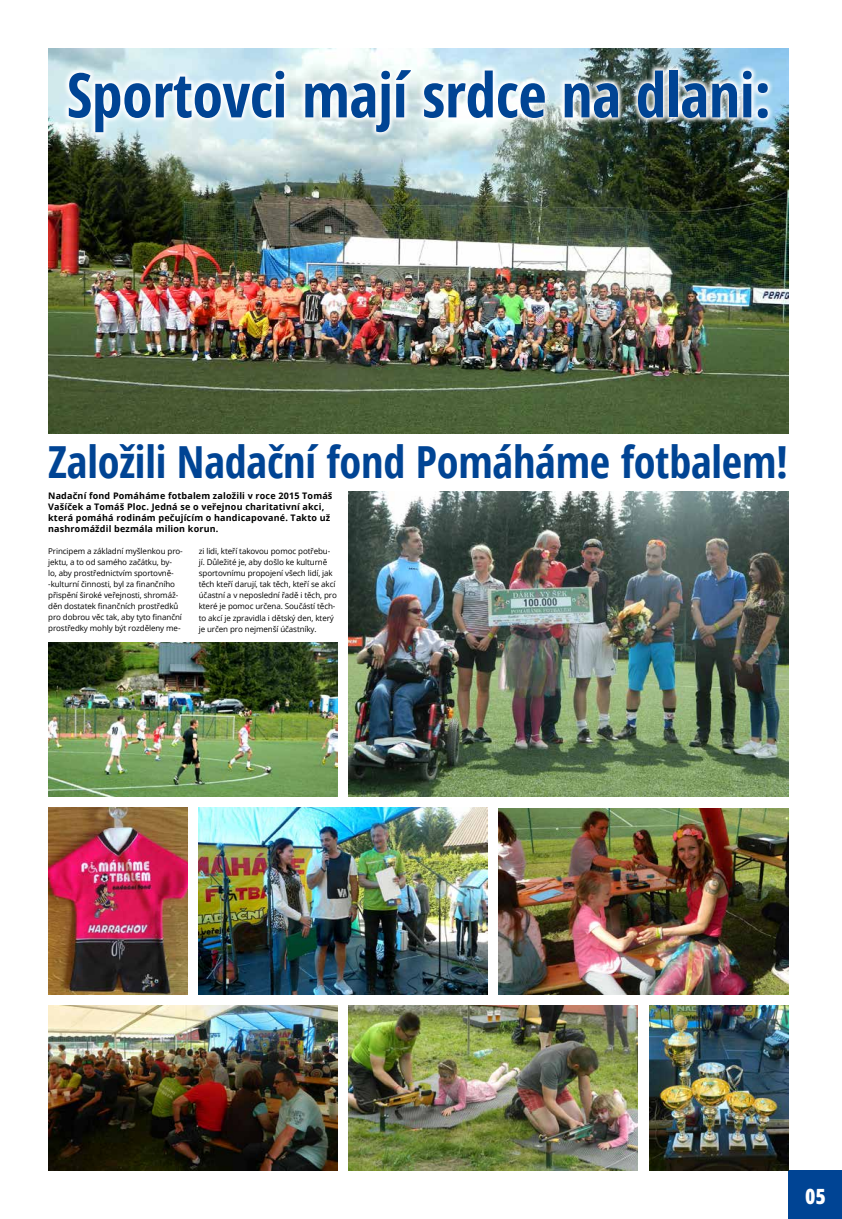
<style>
.page{position:relative;width:842px;height:1219px;background:#fff}
.page>*{position:absolute;margin:0;border:0;box-sizing:border-box;transform-origin:0 0}
.t1{font:700 condensed 61.7px "Open Sans";letter-spacing:-.005em;color:#004494}
.t2{font:700 condensed 44.2px "Open Sans";letter-spacing:-.005em;color:#004494}
.t3{font:800 21px "Open Sans Condensed";color:#fff}
.t4{font:700 9px/11px "Open Sans";letter-spacing:.02em;color:#000}
.t5{font:8px/11px "Open Sans";letter-spacing:-.01em;color:#000}
</style>
<div class="page">
<div style="left:788px;top:1171px;width:54px;height:48px;background:#004494"></div>
<img style="left:48px;top:48px;width:740px;height:385px">
<svg style="left:62px;top:64px;width:712px;height:75px"></svg>
<img style="left:48px;top:807px;width:139px;height:188px">
<img style="left:198px;top:807px;width:290px;height:188px">
<img style="left:649px;top:1006px;width:139px;height:165px">
<img style="left:349px;top:1006px;width:289px;height:165px">
<img style="left:499px;top:808px;width:289px;height:187px">
<img style="left:48px;top:1006px;width:289px;height:165px">
<img style="left:48px;top:642px;width:289px;height:154px">
<img style="left:349px;top:492px;width:439px;height:304px">
<h1 class="t1" style="left:67px;top:52px;width:706px">Sportovci mají srdce na dlani:</h1>
<h2 class="t2" style="left:48px;top:431px;width:741px">Založili Nadační fond Pomáháme fotbalem!</h2>
<p class="t4" style="left:48px;top:490px;width:286px">Nadační fond Pomáháme fotbalem založili v roce 2015 Tomáš Vašíček a Tomáš Ploc. Jedná se o veřejnou charitativní akci, která pomáhá rodinám pečujícím o handicapované. Takto už nashromáždil bezmála milion korun.</p>
<p class="t5" style="left:48px;top:546px;width:136px">Principem a základní myšlenkou pro&shy;jektu, a to od samého začátku, by-<br>lo, aby prostřednictvím sportovně--kulturní činnosti, byl za finančního přispění široké veřejnosti, shromáž&shy;děn dostatek finančních prostředků pro dobrou věc tak, aby tyto finanční prostředky mohly být rozděleny me-</p>
<p class="t5" style="left:199px;top:546px;width:140px">zi lidi, kteří takovou pomoc potřebu&shy;jí. Důležité je, aby došlo ke kulturně sportovnímu propojení všech lidí, jak těch kteří darují, tak těch, kteří se akcí účastní a v neposlední řadě i těch, pro které je pomoc určena. Součástí těch&shy;to akcí je zpravidla i dětský den, který je určen pro nejmenší účastníky.</p>
<h3 class="t3" style="left:805px;top:1182px;width:22px">05</h3>
</div>
